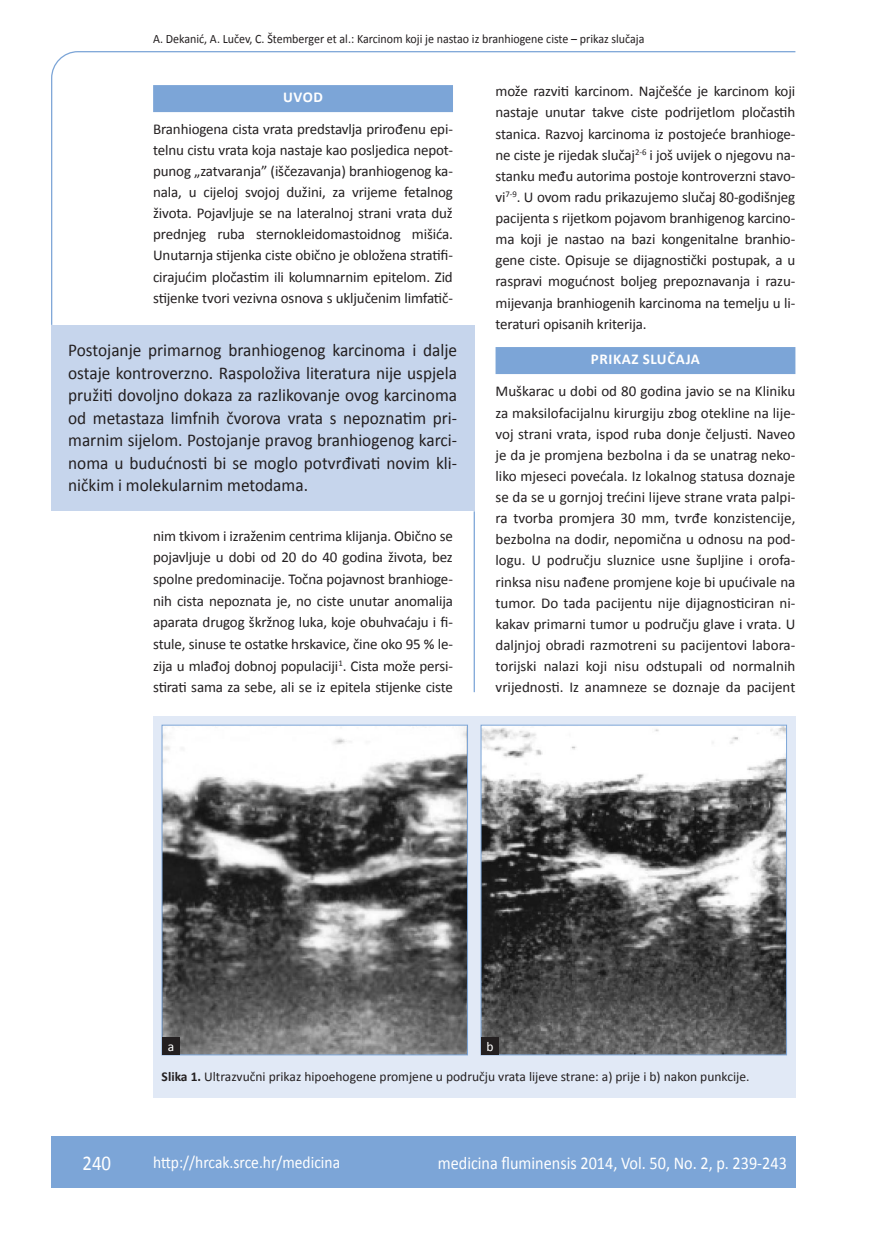
<style>
.page{position:relative;width:872px;height:1234px;background:#fff}
.page>*{position:absolute;margin:0;border:0;box-sizing:border-box;transform-origin:0 0}
.t1{font:21px "Calibri";color:#fff;scale:.9 1}
.t2{font:18px/22.5px "Calibri";color:#231f20;text-align:justify;scale:.96 1}
.t3{font:18px "Calibri";color:#fff;scale:.9 1}
.t4{font:17.25px "Calibri";color:#fff;scale:.9 1}
.t5{font:15px/21.1px "Calibri";letter-spacing:-.01em;color:#231f20;text-align:justify}
.t6{font:700 15px "Calibri";letter-spacing:.04em;color:#fff}
.t7{font:13.5px "Calibri";color:#231f20}
.t8{font:13.5px "Calibri";color:#fff}
.t9{font:12.75px "Calibri";color:#231f20;scale:.94 1}
.s1{font-weight:700}
</style>
<div class="page">
<svg style="left:51px;top:51px;width:745px;height:275px"></svg>
<hr style="left:473px;top:511px;width:2px;height:181px;background:#7ca5d7">
<div style="left:51px;top:1135px;width:744px;height:51px;background:#7ca5d7"></div>
<div style="left:153px;top:85px;width:300px;height:27px;background:#7ca5d7"></div>
<div style="left:495px;top:347px;width:300px;height:27px;background:#7ca5d7"></div>
<div style="left:51px;top:325px;width:423px;height:186px;background:#c6d5ec"></div>
<div style="left:153px;top:716px;width:642px;height:381px;background:#e1e9f6"></div>
<img style="left:164px;top:726px;width:302px;height:326px">
<div style="left:162px;top:724px;width:306px;height:330px;border:1px solid #7ca5d7"></div>
<img style="left:482px;top:726px;width:303px;height:326px">
<div style="left:480px;top:724px;width:307px;height:330px;border:1px solid #7ca5d7"></div>
<div style="left:162px;top:1036px;width:18px;height:18px;background:#231f20"></div>
<div style="left:481px;top:1036px;width:18px;height:18px;background:#231f20"></div>
<p class="t9" style="left:153px;top:30px;width:524px">A. Dekanić, A. Lučev, C. Štemberger et al.: Karcinom koji je nastao iz branhiogene ciste – prikaz slučaja</p>
<p class="t6" style="left:283px;top:88px;width:41px">UVOD</p>
<p class="t5" style="left:153px;top:118px;width:301px">Branhiogena cista vrata predstavlja prirođenu epi&shy;telnu cistu vrata koja nastaje kao posljedica nepot&shy;punog „zatvaranja” (iščezavanja) branhiogenog ka&shy;nala, u cijeloj svojoj dužini, za vrijeme fetalnog života. Pojavljuje se na lateralnoj strani vrata duž prednjeg ruba sternokleidomastoidnog mišića.<br>Unutarnja stijenka ciste obično je obložena stratifi&shy;cirajućim pločastim ili kolumnarnim epitelom. Zid stijenke tvori vezivna osnova s uključenim limfatič-</p>
<p class="t2" style="left:68px;top:338px;width:407px">Postojanje primarnog branhiogenog karcinoma i dalje ostaje kontroverzno. Raspoloživa literatura nije uspjela pružiti dovoljno dokaza za razlikovanje ovog karcinoma od metastaza limfnih čvorova vrata s nepoznatim pri&shy;marnim sijelom. Postojanje pravog branhiogenog karci&shy;noma u budućnosti bi se moglo potvrđivati novim kli&shy;ničkim i molekularnim metodama.</p>
<p class="t5" style="left:153px;top:524px;width:301px;line-height:21.6px">nim tkivom i izraženim centrima klijanja. Obično se pojavljuje u dobi od 20 do 40 godina života, bez spolne predominacije. Točna pojavnost branhioge&shy;nih cista nepoznata je, no ciste unutar anomalija aparata drugog škržnog luka, koje obuhvaćaju i fi&shy;stule, sinuse te ostatke hrskavice, čine oko 95 % le&shy;zija u mlađoj dobnoj populaciji<sup>1</sup>. Cista može persi&shy;stirati sama za sebe, ali se iz epitela stijenke ciste</p>
<p class="t5" style="left:495px;top:80px;width:301px">može razviti karcinom. Najčešće je karcinom koji nastaje unutar takve ciste podrijetlom pločastih stanica. Razvoj karcinoma iz postojeće branhioge&shy;ne ciste je rijedak slučaj<sup>2-6</sup> i još uvijek o njegovu na&shy;stanku među autorima postoje kontroverzni stavo&shy;vi<sup>7-9</sup>. U ovom radu prikazujemo slučaj 80-godišnjeg pacijenta s rijetkom pojavom branhigenog karcino&shy;ma koji je nastao na bazi kongenitalne branhio&shy;gene ciste. Opisuje se dijagnostički postupak, a u raspravi mogućnost boljeg prepoznavanja i razu&shy;mijevanja branhiogenih karcinoma na temelju u li&shy;teraturi opisanih kriterija.</p>
<p class="t6" style="left:591px;top:350px;width:111px">PRIKAZ SLUČAJA</p>
<p class="t5" style="left:495px;top:380px;width:301px">Muškarac u dobi od 80 godina javio se na Kliniku za maksilofacijalnu kirurgiju zbog otekline na lije&shy;voj strani vrata, ispod ruba donje čeljusti. Naveo je da je promjena bezbolna i da se unatrag neko&shy;liko mjeseci povećala. Iz lokalnog statusa doznaje se da se u gornjoj trećini lijeve strane vrata palpi&shy;ra tvorba promjera 30 mm, tvrđe konzistencije, bezbolna na dodir, nepomična u odnosu na pod&shy;logu. U području sluznice usne šupljine i orofa&shy;rinksa nisu nađene promjene koje bi upućivale na tumor. Do tada pacijentu nije dijagnosticiran ni&shy;kakav primarni tumor u području glave i vrata. U daljnjoj obradi razmotreni su pacijentovi labora&shy;torijski nalazi koji nisu odstupali od normalnih vrijednosti. Iz anamneze se doznaje da pacijent</p>
<p class="t8" style="left:168px;top:1037px;width:8px">a</p>
<p class="t8" style="left:486px;top:1037px;width:9px">b</p>
<p class="t7" style="left:162px;top:1067px;width:589px"><span class="s1">Slika 1.</span> Ultrazvučni prikaz hipoehogene promjene u području vrata lijeve strane: a) prije i b) nakon punkcije.</p>
<h1 class="t1" style="left:82px;top:1149px;width:33px">240</h1>
<p class="t4" style="left:153px;top:1150px;width:209px">http://hrcak.srce.hr/medicina</p>
<p class="t3" style="left:438px;top:1151px;width:389px">medicina fluminensis 2014, Vol. 50, No. 2, p. 239-243</p>
</div>
